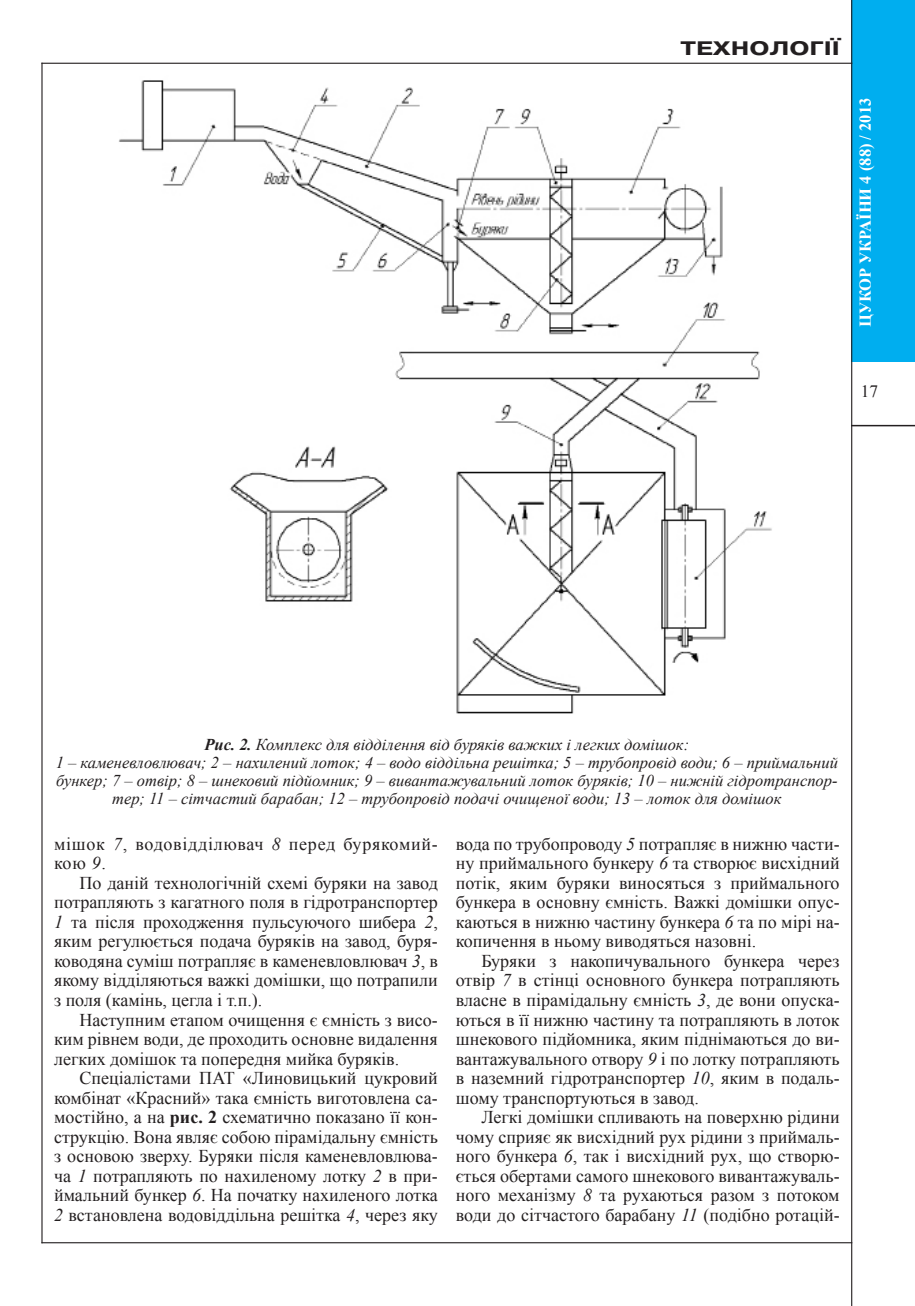
<style>
.page{position:relative;width:915px;height:1306px;background:#fff}
.page>*{position:absolute;margin:0;border:0;box-sizing:border-box;transform-origin:0 0}
.колонтитул{font:700 19.5px "Pragmatica C";color:#231f20;scale:1.3 1}
.Текст{font:18px/19.5px "Times New Roman";color:#231f20;text-align:justify}
.Текст-2{font:18px/19.5px "Times New Roman";letter-spacing:.04em;color:#231f20}
.t1{font:17.25px "Times New Roman";color:#231f20}
.Рис{font:italic 16.5px/18px "Times New Roman";color:#231f20;text-align:center}
.t2{font:700 16.5px "Times New Roman";color:#fff}
.s1{font-weight:700}
.s2{font-style:italic}
</style>
<div class="page">
<div style="left:850px;top:0;width:64px;height:362px;background:#00aeef"></div>
<hr style="left:850px;top:425px;width:64px;height:1px;background:#231f20">
<hr style="left:41px;top:63px;width:2px;height:1180px;background:#231f20">
<hr style="left:850px;top:0;width:2px;height:1305px;background:#231f20">
<hr style="left:41px;top:63px;width:811px;height:1px;background:#231f20">
<hr style="left:41px;top:1242px;width:811px;height:1px;background:#231f20">
<img style="left:119px;top:80px;width:653px;height:634px">
<p class="колонтитул" style="left:680px;top:38px;width:124px">ТЕХНОЛОГІЇ</p>
<p class="t2" style="left:853px;top:327px;width:231px;rotate:-90deg">ЦУКОР УКРАЇНИ 4 (88) / 2013</p>
<p class="t1" style="left:860px;top:380px;width:19px">17</p>
<p class="Рис" style="left:204px;top:734px;width:486px"><span class="s1">Рис. 2.</span> Комплекс для відділення від буряків важких і легких домішок:</p>
<p class="Рис" style="left:56px;top:752px;width:783px">1 – каменевловлювач; 2 – нахилений лоток; 4 – водо віддільна решітка; 5 – трубопровід води; 6 – приймальний бункер; 7 – отвір; 8 – шнековий підйомник; 9 – вивантажувальний лоток буряків; 10 – нижній гідротранспор&shy;тер; 11 – сітчастий барабан; 12 – трубопровід подачі очищеної води; 13 – лоток для домішок</p>
<p class="Текст-2" style="left:54px;top:833px;width:385px">мішок <span class="s2">7</span>, водовідділювач <span class="s2">8</span> перед бурякомий&shy;кою <span class="s2">9</span>.</p>
<p class="Текст" style="left:54px;top:872px;width:385px;text-indent:26px">По даній технологічній схемі буряки на завод потрапляють з кагатного поля в гідротранспортер <span class="s2">1</span> та після проходження пульсуючого шибера <span class="s2">2</span>, яким регулюється подача буряків на завод, буря&shy;ководяна суміш потрапляє в каменевловлювач <span class="s2">3</span>, в якому відділяються важкі домішки, що потрапили з поля (камінь, цегла і т.п.).</p>
<p class="Текст" style="left:54px;top:1009px;width:385px;text-indent:26px">Наступним етапом очищення є ємність з висо&shy;ким рівнем води, де проходить основне видалення легких домішок та попередня мийка буряків.</p>
<p class="Текст" style="left:54px;top:1067px;width:385px;text-indent:26px">Спеціалістами ПАТ «Линовицький цукровий комбінат «Красний» така ємність виготовлена са&shy;мостійно, а на <span class="s1">рис. 2</span> схематично показано її кон&shy;струкцію. Вона являє собою пірамідальну ємність з основою зверху. Буряки після каменевловлюва&shy;ча <span class="s2">1</span> потрапляють по нахиленому лотку <span class="s2">2</span> в при&shy;ймальний бункер <span class="s2">6</span>. На початку нахиленого лотка <span class="s2">2</span> встановлена водовіддільна решітка <span class="s2">4</span>, через яку</p>
<p class="Текст" style="left:455px;top:833px;width:385px">вода по трубопроводу <span class="s2">5</span> потрапляє в нижню части&shy;ну приймального бункеру <span class="s2">6</span> та створює висхідний потік, яким буряки виносяться з приймального бункера в основну ємність. Важкі домішки опус&shy;каються в нижню частину бункера <span class="s2">6</span> та по мірі на&shy;копичення в ньому виводяться назовні.</p>
<p class="Текст" style="left:455px;top:950px;width:385px;text-indent:26px">Буряки з накопичувального бункера через отвір <span class="s2">7</span> в стінці основного бункера потрапляють власне в пірамідальну ємність <span class="s2">3</span>, де вони опуска&shy;ються в її нижню частину та потрапляють в лоток шнекового підйомника, яким піднімаються до ви&shy;вантажувального отвору <span class="s2">9</span> і по лотку потрапляють в наземний гідротранспортер <span class="s2">10</span>, яким в подаль&shy;шому транспортуються в завод.</p>
<p class="Текст" style="left:455px;top:1106px;width:385px;text-indent:26px">Легкі домішки спливають на поверхню рідини чому сприяє як висхідний рух рідини з приймаль&shy;ного бункера <span class="s2">6</span>, так і висхідний рух, що створю&shy;ється обертами самого шнекового вивантажуваль&shy;ного механізму <span class="s2">8</span> та рухаються разом з потоком води до сітчастого барабану <span class="s2">11</span> (подібно ротацій-</p>
</div>
